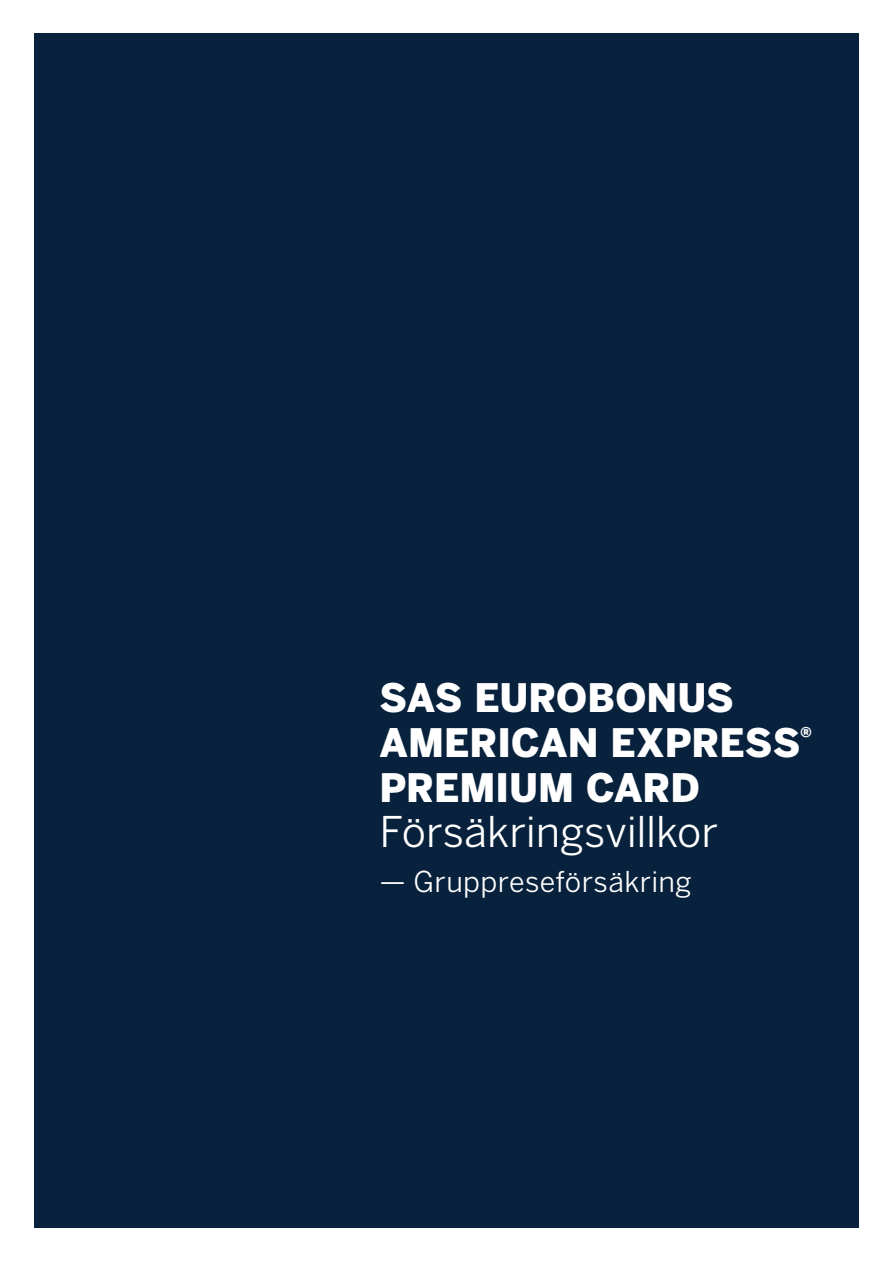
<style>
.page{position:relative;width:893px;height:1263px;background:#fff}
.page>*{position:absolute;margin:0;border:0;box-sizing:border-box;transform-origin:0 0}
.t1{font:42px "Benton Sans";color:#fff}
.t2{font:900 39px/45px "Benton Sans";color:#fff}
.t3{font:28.5px "Benton Sans";letter-spacing:.015em;color:#fff}
</style>
<div class="page">
<div style="left:34px;top:33px;width:825px;height:1194px;background:#08223d"></div>
<p class="t2" style="left:379px;top:675px;width:434px">SAS EUROBONUS<br>AMERICAN EXPRESS<sup>®<br></sup>PREMIUM CARD</p>
<p class="t1" style="left:379px;top:807px;width:340px">Försäkringsvillkor</p>
<p class="t3" style="left:379px;top:865px;width:314px">— Gruppreseförsäkring</p>
</div>
